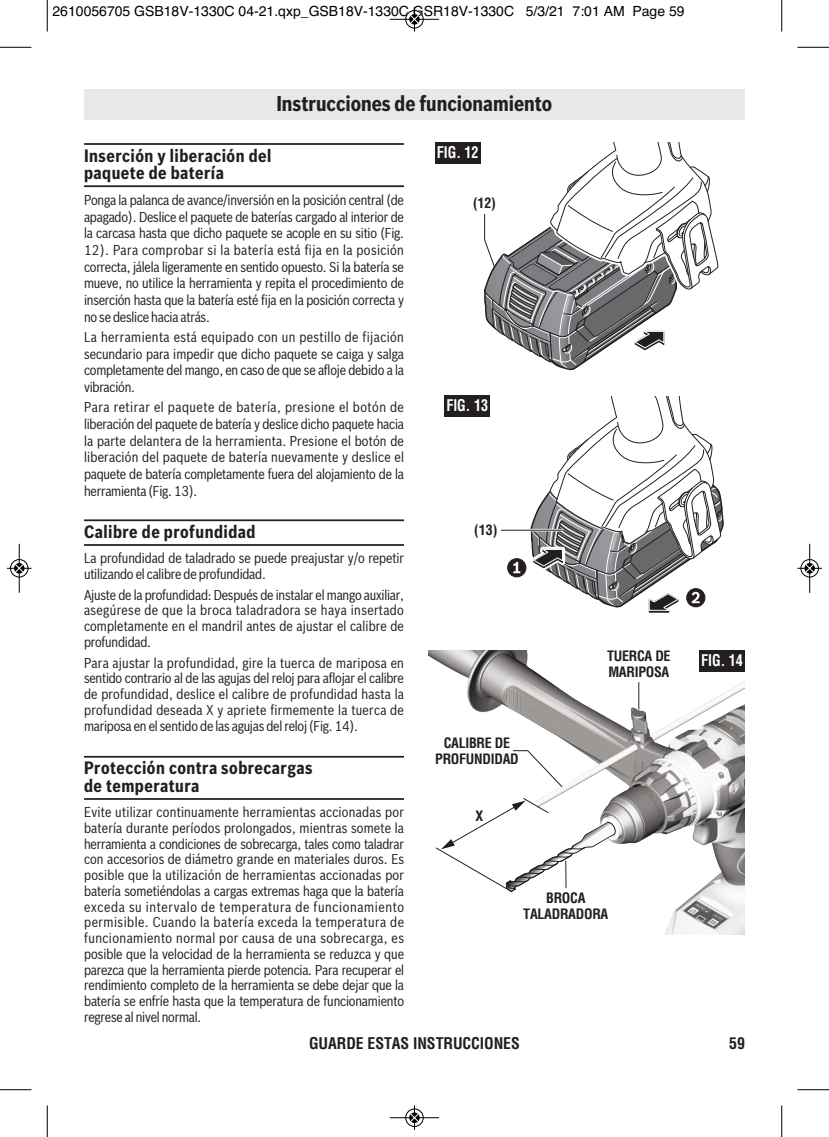
<style>
.page{position:relative;width:829px;height:1137px;background:#fff}
.page>*{position:absolute;margin:0;border:0;box-sizing:border-box;transform-origin:0 0}
.t1{font:700 21px "Bosch Sans Cond";color:#231f20}
.t2{font:700 17.5px/17.5px "Bosch Sans Cond";letter-spacing:.025em;color:#231f20}
.t3{font:700 condensed 15.75px "Helvetica";letter-spacing:-.005em;color:#231f20}
.t4{font:700 condensed 15.75px "Helvetica";letter-spacing:-.005em;color:#fff;scale:.9 1}
.t5{font:14px/15.8px "Bosch Sans Cond";letter-spacing:-.015em;color:#231f20;text-align:justify}
.t6{font:14px "Helvetica";color:#000}
.t7{font:700 condensed 14px/15.8px "Helvetica";letter-spacing:-.02em;color:#231f20;text-align:center}
</style>
<div class="page">
<hr style="left:84px;top:143px;width:320px;height:2px;background:#231f20">
<hr style="left:84px;top:185px;width:320px;height:2px;background:#231f20">
<hr style="left:84px;top:519px;width:320px;height:2px;background:#231f20">
<hr style="left:84px;top:544px;width:320px;height:1px;background:#231f20">
<hr style="left:84px;top:755px;width:320px;height:2px;background:#231f20">
<hr style="left:84px;top:798px;width:320px;height:1px;background:#231f20">
<div style="left:506px;top:557px;width:21px;height:21px;border:3px solid #fff;border-radius:50%"></div>
<div style="left:507px;top:558px;width:19px;height:19px;background:#231f20;border-radius:50%"></div>
<div style="left:507px;top:558px;width:19px;height:19px;border:1px solid #231f20;border-radius:50%"></div>
<svg style="left:513px;top:562px;width:7px;height:11px"></svg>
<svg style="left:530px;top:396px;width:194px;height:217px"></svg>
<hr style="left:510px;top:528px;width:53px;height:3px;background:#fff">
<hr style="left:501px;top:529px;width:62px;height:1px;background:#231f20">
<div style="left:444px;top:395px;width:46px;height:21px;background:#231f20"></div>
<svg style="left:428px;top:650px;width:81px;height:63px"></svg>
<img style="left:509px;top:650px;width:236px;height:284px">
<svg style="left:683px;top:898px;width:46px;height:30px"></svg>
<svg style="left:714px;top:737px;width:7px;height:10px"></svg>
<svg style="left:699px;top:729px;width:8px;height:6px"></svg>
<div style="left:699px;top:650px;width:46px;height:21px;background:#231f20"></div>
<hr style="left:637px;top:663px;width:3px;height:46px;background:#fff">
<svg style="left:638px;top:682px;width:1px;height:27px"></svg>
<svg style="left:436px;top:797px;width:181px;height:104px"></svg>
<svg style="left:512px;top:749px;width:51px;height:38px"></svg>
<div style="left:435px;top:142px;width:45px;height:21px;background:#231f20"></div>
<svg style="left:484px;top:142px;width:226px;height:229px"></svg>
<div style="left:84px;top:89px;width:660px;height:30px;background:#e7e8e9"></div>
<hr style="left:47px;top:0;width:1px;height:32px;background:#000">
<hr style="left:0;top:47px;width:32px;height:1px;background:#000">
<hr style="left:781px;top:0;width:1px;height:32px;background:#000">
<hr style="left:797px;top:47px;width:32px;height:1px;background:#000">
<hr style="left:47px;top:1105px;width:1px;height:31px;background:#000">
<hr style="left:0;top:1089px;width:32px;height:1px;background:#000">
<hr style="left:781px;top:1105px;width:1px;height:31px;background:#000">
<hr style="left:797px;top:1089px;width:32px;height:1px;background:#000">
<div style="left:405px;top:10px;width:19px;height:19px;border:1px solid #fff;border-radius:50%"></div>
<hr style="left:390px;top:19px;width:49px;height:1px;background:#000">
<div style="left:405px;top:10px;width:18px;height:18px;border:1px solid #000;border-radius:50%"></div>
<svg style="left:410px;top:7px;width:9px;height:25px"></svg>
<div style="left:405px;top:1108px;width:19px;height:18px;border:1px solid #fff;border-radius:50%"></div>
<hr style="left:390px;top:1117px;width:49px;height:1px;background:#000">
<div style="left:405px;top:1108px;width:18px;height:18px;border:1px solid #000;border-radius:50%"></div>
<svg style="left:410px;top:1105px;width:9px;height:24px"></svg>
<div style="left:10px;top:559px;width:19px;height:18px;border:1px solid #fff;border-radius:50%"></div>
<hr style="left:19px;top:543px;width:1px;height:49px;background:#000">
<div style="left:10px;top:559px;width:18px;height:18px;border:1px solid #000;border-radius:50%"></div>
<div style="left:14px;top:563px;width:10px;height:10px;background:#000;border-radius:50%"></div>
<svg style="left:7px;top:563px;width:25px;height:9px"></svg>
<div style="left:800px;top:559px;width:19px;height:18px;border:1px solid #fff;border-radius:50%"></div>
<hr style="left:809px;top:543px;width:1px;height:49px;background:#000">
<div style="left:800px;top:559px;width:18px;height:18px;border:1px solid #000;border-radius:50%"></div>
<div style="left:804px;top:563px;width:11px;height:10px;background:#000;border-radius:50%"></div>
<svg style="left:797px;top:563px;width:25px;height:9px"></svg>
<p class="t6" style="left:52px;top:3px;width:633px">2610056705 GSB18V-1330C 04-21.qxp_GSB18V-1330C GSR18V-1330C 5/3/21 7:01 AM Page 59</p>
<h1 class="t1" style="left:276px;top:92px;width:277px">Instrucciones de funcionamiento</h1>
<p class="t2" style="left:84px;top:147px;width:189px">Inserción y liberación del paquete de batería</p>
<p class="t5" style="left:84px;top:192px;width:321px;line-height:16.6px">Ponga la palanca de avance/inversión en la posición central (de apagado). Deslice el paquete de baterías cargado al interior de la carcasa hasta que dicho paquete se acople en su sitio (Fig.<br>12). Para comprobar si la batería está fija en la posición correcta, jálela ligeramente en sentido opuesto. Si la batería se mueve, no utilice la herramienta y repita el procedimiento de inserción hasta que la batería esté fija en la posición correcta y no se deslice hacia atrás.</p>
<p class="t5" style="left:84px;top:329px;width:321px;line-height:16.6px">La herramienta está equipado con un pestillo de fijación secundario para impedir que dicho paquete se caiga y salga completamente del mango, en caso de que se afloje debido a la vibración.</p>
<p class="t5" style="left:84px;top:399px;width:321px;line-height:16.6px">Para retirar el paquete de batería, presione el botón de liberación del paquete de batería y deslice dicho paquete hacia la parte delantera de la herramienta. Presione el botón de liberación del paquete de batería nuevamente y deslice el paquete de batería completamente fuera del alojamiento de la herramienta (Fig. 13).</p>
<p class="t2" style="left:84px;top:523px;width:173px">Calibre de profundidad</p>
<p class="t5" style="left:84px;top:550px;width:321px">La profundidad de taladrado se puede preajustar y/o repetir utilizando el calibre de profundidad.</p>
<p class="t5" style="left:84px;top:586px;width:321px">Ajuste de la profundidad: Después de instalar el mango auxiliar, asegúrese de que la broca taladradora se haya insertado completamente en el mandril antes de ajustar el calibre de profundidad.</p>
<p class="t5" style="left:84px;top:655px;width:321px">Para ajustar la profundidad, gire la tuerca de mariposa en sentido contrario al de las agujas del reloj para aflojar el calibre de profundidad, deslice el calibre de profundidad hasta la profundidad deseada X y apriete firmemente la tuerca de mariposa en el sentido de las agujas del reloj (Fig. 14).</p>
<p class="t2" style="left:84px;top:759px;width:230px">Protección contra sobrecargas de temperatura</p>
<p class="t5" style="left:84px;top:804px;width:321px">Evite utilizar continuamente herramientas accionadas por batería durante períodos prolongados, mientras somete la herramienta a condiciones de sobrecarga, tales como taladrar con accesorios de diámetro grande en materiales duros. Es posible que la utilización de herramientas accionadas por batería sometiéndolas a cargas extremas haga que la batería exceda su intervalo de temperatura de funcionamiento permisible. Cuando la batería exceda la temperatura de funcionamiento normal por causa de una sobrecarga, es posible que la velocidad de la herramienta se reduzca y que parezca que la herramienta pierde potencia. Para recuperar el rendimiento completo de la herramienta se debe dejar que la batería se enfríe hasta que la temperatura de funcionamiento regrese al nivel normal.</p>
<p class="t4" style="left:437px;top:143px;width:48px">FIG. 12</p>
<p class="t7" style="left:473px;top:195px;width:24px">(12)</p>
<p class="t4" style="left:446px;top:396px;width:48px">FIG. 13</p>
<p class="t7" style="left:474px;top:522px;width:25px">(13)</p>
<p class="t7" style="left:435px;top:735px;width:85px">CALIBRE DE<br>PROFUNDIDAD</p>
<p class="t7" style="left:475px;top:808px;width:9px">X</p>
<p class="t7" style="left:607px;top:648px;width:65px;text-align:left">TUERCA DE<br>MARIPOSA</p>
<p class="t7" style="left:523px;top:890px;width:87px">BROCA<br>TALADRADORA</p>
<p class="t4" style="left:701px;top:651px;width:48px">FIG. 14</p>
<p class="t3" style="left:309px;top:1034px;width:212px">GUARDE ESTAS INSTRUCCIONES</p>
<p class="t3" style="left:729px;top:1034px;width:17px">59</p>
</div>
